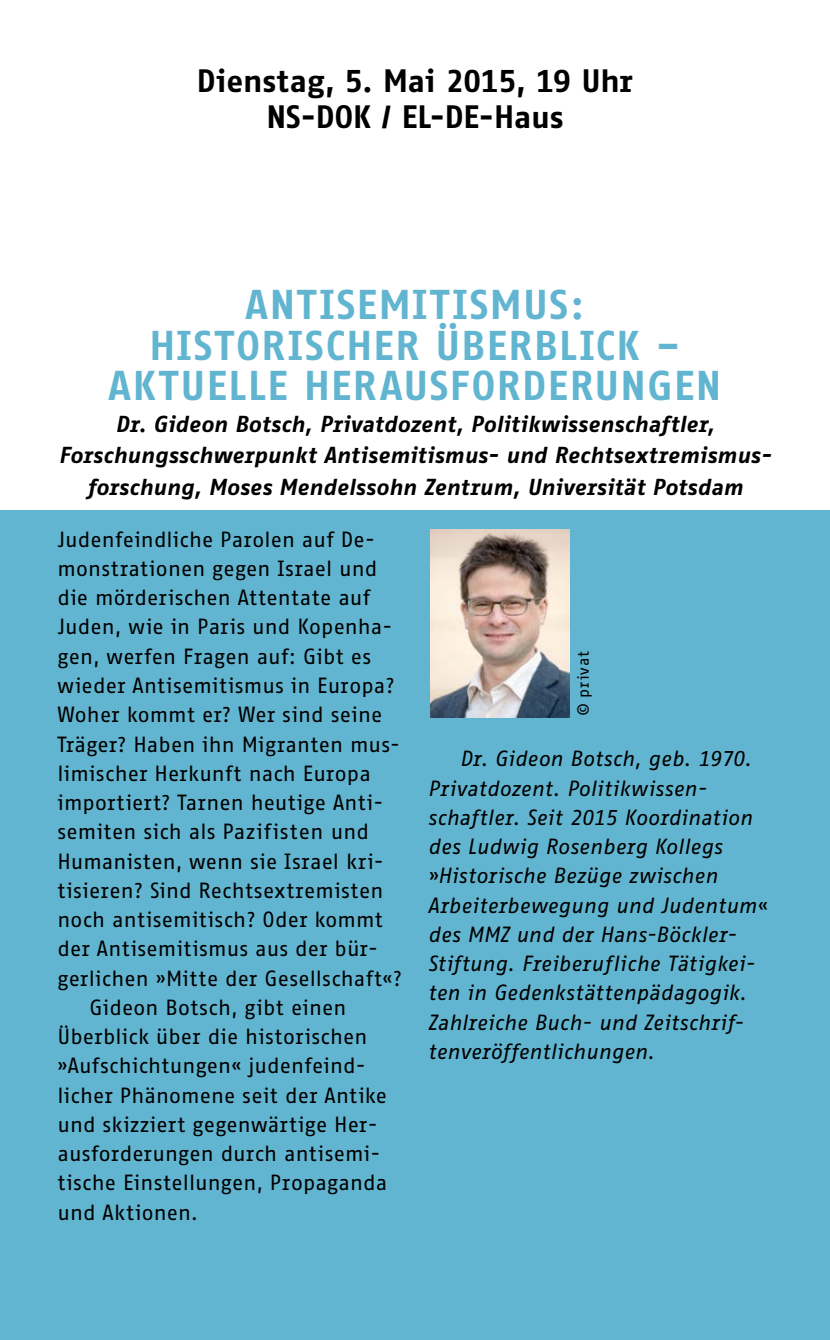
<style>
.page{position:relative;width:830px;height:1340px;background:#fff}
.page>*{position:absolute;margin:0;border:0;box-sizing:border-box;transform-origin:0 0}
.t1{font:700 40.5px/40.5px "Fago Office Sans";letter-spacing:.04em;color:#62b5d0;text-align:center}
.t2{font:700 31.5px/36px "Fago Office Sans";letter-spacing:-.005em;color:#000;text-align:center}
.t3{font:italic 700 22.5px/31.5px "Fago Office Sans";letter-spacing:.01em;color:#000;text-align:center}
.t4{font:21.38px "Fago Office Sans";letter-spacing:.005em;color:#000}
.t5{font:italic 21.38px/29.2px "Fago Office Sans";letter-spacing:.005em;color:#000}
.t6{font:15.75px "Fago Office Sans";letter-spacing:.05em;color:#000}
</style>
<div class="page">
<div style="left:0;top:510px;width:829px;height:829px;background:#62b5d0"></div>
<img style="left:431px;top:529px;width:138px;height:188px">
<h2 class="t2" style="left:197px;top:63px;width:437px">Dienstag, 5. Mai 2015, 19 Uhr<br>NS-DOK / EL-DE-Haus</h2>
<h1 class="t1" style="left:109px;top:284px;width:614px">ANTISEMITISMUS:<br>HISTORISCHER ÜBERBLICK –<br>AKTUELLE HERAUSFORDERUNGEN</h1>
<p class="t3" style="left:59px;top:408px;width:713px">Dr. Gideon Botsch, Privatdozent, Politikwissenschaftler,<br>Forschungsschwerpunkt Antisemitismus- und Rechtsextremismus&shy;forschung, Moses Mendelssohn Zentrum, Universität Potsdam</p>
<p class="t4" style="left:57px;top:527px;width:319px">Judenfeindliche Parolen auf De-</p>
<p class="t4" style="left:57px;top:557px;width:321px">monstrationen gegen Israel und</p>
<p class="t4" style="left:57px;top:586px;width:314px">die mörderischen Attentate auf</p>
<p class="t4" style="left:57px;top:615px;width:336px">Juden, wie in Paris und Kopenha-</p>
<p class="t4" style="left:57px;top:644px;width:315px">gen, werfen Fragen auf: Gibt es</p>
<p class="t4" style="left:57px;top:674px;width:339px">wieder Antisemitismus in Europa?</p>
<p class="t4" style="left:57px;top:703px;width:326px">Woher kommt er? Wer sind seine</p>
<p class="t4" style="left:57px;top:732px;width:344px">Träger? Haben ihn Migranten mus-</p>
<p class="t4" style="left:57px;top:761px;width:315px">limischer Herkunft nach Europa</p>
<p class="t4" style="left:57px;top:791px;width:327px">importiert? Tarnen heutige Anti-</p>
<p class="t4" style="left:57px;top:820px;width:313px">semiten sich als Pazifisten und</p>
<p class="t4" style="left:57px;top:849px;width:328px">Humanisten, wenn sie Israel kri-</p>
<p class="t4" style="left:57px;top:878px;width:327px">tisieren? Sind Rechtsextremisten</p>
<p class="t4" style="left:57px;top:907px;width:327px">noch antisemitisch? Oder kommt</p>
<p class="t4" style="left:57px;top:937px;width:322px">der Antisemitismus aus der bür-</p>
<p class="t4" style="left:57px;top:966px;width:346px">gerlichen »Mitte der Gesellschaft«?</p>
<p class="t4" style="left:89px;top:995px;width:258px">Gideon Botsch, gibt einen</p>
<p class="t4" style="left:57px;top:1024px;width:311px">Überblick über die historischen</p>
<p class="t4" style="left:57px;top:1054px;width:310px">»Aufschichtungen« judenfeind-</p>
<p class="t4" style="left:57px;top:1083px;width:331px">licher Phänomene seit der Antike</p>
<p class="t4" style="left:57px;top:1112px;width:322px">und skizziert gegenwärtige Her-</p>
<p class="t4" style="left:57px;top:1141px;width:324px">ausforderungen durch antisemi-</p>
<p class="t4" style="left:57px;top:1171px;width:331px">tische Einstellungen, Propaganda</p>
<p class="t4" style="left:57px;top:1200px;width:142px">und Aktionen.</p>
<p class="t6" style="left:574px;top:716px;width:67px;rotate:-90deg">© privat</p>
<p class="t5" style="left:427px;top:744px;width:340px;text-indent:32px">Dr. Gideon Botsch, geb. 1970.<br>Privatdozent. Politikwissen&shy;schaftler. Seit 2015 Koordination des Ludwig Rosenberg Kollegs »Historische Bezüge zwischen<br>Arbeiterbewegung und Judentum« des MMZ und der Hans-Böckler-<br>Stiftung. Freiberufliche Tätigkei&shy;ten in Gedenkstättenpädagogik.<br>Zahlreiche Buch- und Zeitschrif&shy;tenveröffentlichungen.</p>
</div>
